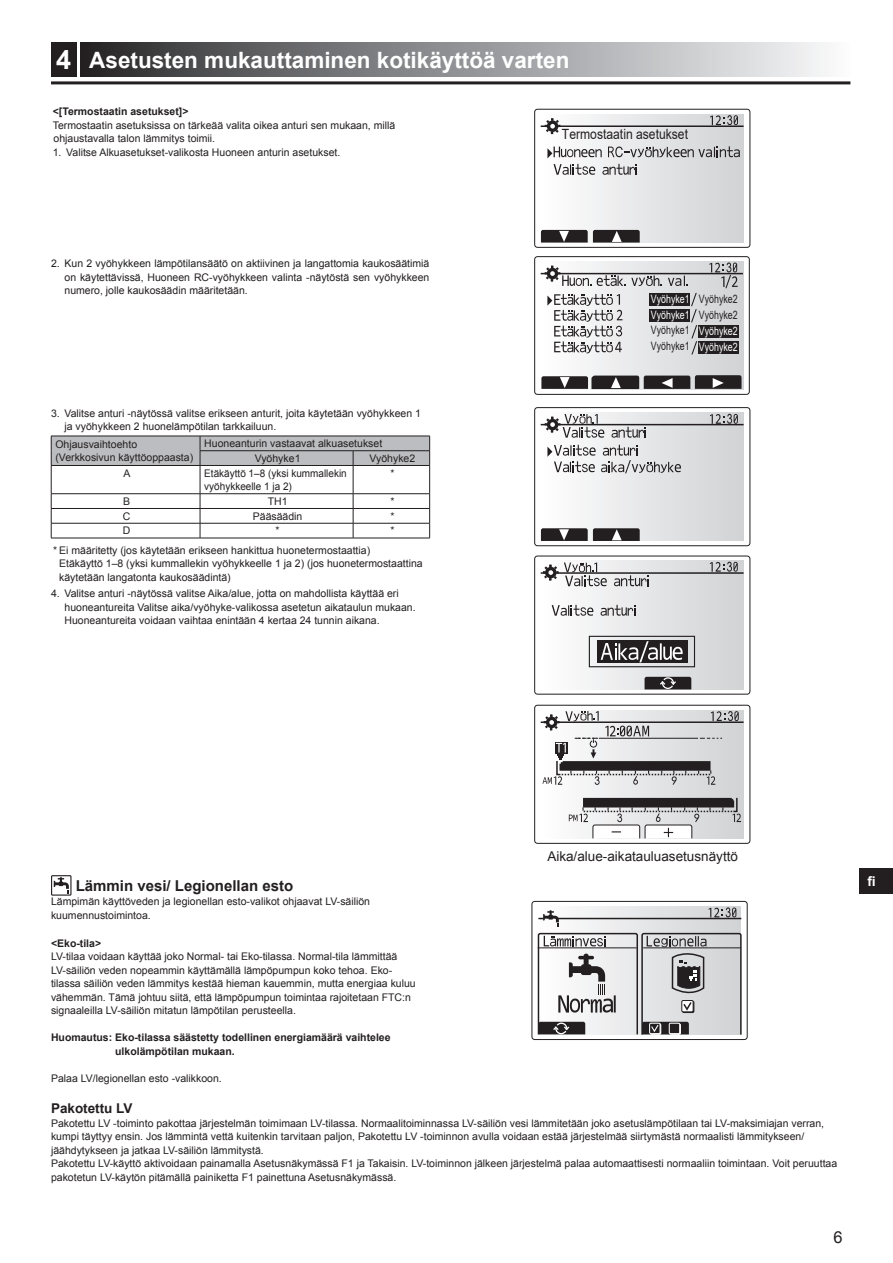
<style>
.page{position:relative;width:893px;height:1263px;background:#fff}
.page>*{position:absolute;margin:0;border:0;box-sizing:border-box;transform-origin:0 0}
.t1{font:700 22.5px "Arial";color:#fff}
.t2{font:16.5px "Arial";color:#231f20}
.t3{font:700 15px "Arial";color:#231f20}
.t4{font:14.1px "Arial";color:#231f20;scale:.86 1}
.t5{font:13.5px "Arial";color:#231f20}
.t6{font:700 13.5px "Arial";color:#231f20}
.t7{font:700 13.5px "Arial";color:#fff}
.t8{font:11.55px/15.9px "Arial";color:#fff;text-align:justify;scale:.76 1}
.t9{font:10.5px/13.5px "Arial";color:#231f20}
.t10{font:700 10.5px/13.5px "Arial";color:#231f20}
.t11{font:10.5px/13.5px "Arial";color:#231f20;scale:.95 1}
.s1{font-size:27px}
.s2{color:#231f20}
</style>
<div class="page">
<div style="left:81px;top:43px;width:769px;height:34px;background:linear-gradient(to right,#2b2b2d,#fafcfe)"></div>
<div style="left:51px;top:43px;width:26px;height:34px;background:#231f20"></div>
<hr style="left:51px;top:81px;width:799px;height:3px;background:#231f20">
<div style="left:859px;top:868px;width:34px;height:26px;background:#231f20"></div>
<div style="left:534px;top:109px;width:216px;height:139px;border:1px solid #231f20;border-radius:3px"></div>
<div style="left:541px;top:114px;width:203px;height:128px;background:linear-gradient(to right,#fefefe,#d1d2d4)"></div>
<hr style="left:541px;top:125px;width:203px;height:2px;background:#231f20">
<svg style="left:541px;top:230px;width:99px;height:13px"></svg>
<svg style="left:543px;top:117px;width:18px;height:18px"></svg>
<svg style="left:547px;top:147px;width:55px;height:11px"></svg>
<svg style="left:608px;top:146px;width:132px;height:11px"></svg>
<svg style="left:554px;top:164px;width:41px;height:11px"></svg>
<svg style="left:602px;top:164px;width:35px;height:11px"></svg>
<svg style="left:710px;top:115px;width:28px;height:10px"></svg>
<div style="left:534px;top:256px;width:216px;height:139px;border:1px solid #231f20;border-radius:3px"></div>
<div style="left:541px;top:261px;width:202px;height:129px;background:linear-gradient(to right,#fff,#c7c8ca)"></div>
<hr style="left:541px;top:273px;width:202px;height:1px;background:#231f20">
<svg style="left:541px;top:375px;width:200px;height:14px;background:#4b4849"></svg>
<svg style="left:543px;top:265px;width:48px;height:21px"></svg>
<svg style="left:668px;top:276px;width:20px;height:10px"></svg>
<svg style="left:597px;top:275px;width:65px;height:11px"></svg>
<svg style="left:547px;top:294px;width:75px;height:59px"></svg>
<div style="left:650px;top:293px;width:40px;height:12px;background:#231f20"></div>
<div style="left:650px;top:309px;width:40px;height:13px;background:#231f20"></div>
<div style="left:698px;top:325px;width:40px;height:12px;background:#231f20"></div>
<svg style="left:691px;top:293px;width:6px;height:61px"></svg>
<div style="left:698px;top:341px;width:40px;height:12px;background:#231f20"></div>
<svg style="left:709px;top:262px;width:29px;height:26px"></svg>
<div style="left:534px;top:407px;width:216px;height:139px;border:1px solid #231f20;border-radius:3px"></div>
<div style="left:541px;top:412px;width:203px;height:129px;background:linear-gradient(to right,#fefeff,#d1d2d4)"></div>
<hr style="left:541px;top:424px;width:203px;height:1px;background:#231f20">
<svg style="left:541px;top:528px;width:99px;height:13px"></svg>
<svg style="left:612px;top:427px;width:34px;height:11px"></svg>
<svg style="left:547px;top:445px;width:134px;height:28px"></svg>
<svg style="left:543px;top:414px;width:61px;height:24px"></svg>
<svg style="left:710px;top:414px;width:28px;height:10px"></svg>
<div style="left:534px;top:705px;width:216px;height:139px;border:1px solid #231f20;border-radius:3px"></div>
<div style="left:541px;top:710px;width:203px;height:128px;background:linear-gradient(to right,#fefeff,#d1d2d4)"></div>
<hr style="left:541px;top:721px;width:203px;height:2px;background:#231f20">
<svg style="left:569px;top:796px;width:172px;height:43px"></svg>
<svg style="left:542px;top:711px;width:197px;height:74px"></svg>
<div style="left:534px;top:556px;width:216px;height:138px;border:1px solid #231f20;border-radius:3px"></div>
<div style="left:541px;top:561px;width:203px;height:128px;background:linear-gradient(to right,#fdfdfd,#cecfd2)"></div>
<hr style="left:541px;top:572px;width:203px;height:2px;background:#231f20">
<div style="left:597px;top:640px;width:90px;height:23px;background:#231f20"></div>
<div style="left:589px;top:636px;width:106px;height:31px;border:1px solid #231f20"></div>
<svg style="left:645px;top:677px;width:46px;height:13px"></svg>
<svg style="left:614px;top:575px;width:34px;height:11px"></svg>
<svg style="left:552px;top:605px;width:41px;height:11px"></svg>
<svg style="left:601px;top:605px;width:34px;height:11px"></svg>
<svg style="left:601px;top:641px;width:82px;height:21px"></svg>
<svg style="left:542px;top:562px;width:65px;height:25px"></svg>
<svg style="left:710px;top:562px;width:28px;height:10px"></svg>
<div style="left:51px;top:436px;width:149px;height:29px;background:#bcbdc0"></div>
<hr style="left:51px;top:465px;width:149px;height:1px;background:#231f20">
<hr style="left:51px;top:493px;width:149px;height:1px;background:#231f20">
<hr style="left:51px;top:508px;width:149px;height:1px;background:#231f20">
<hr style="left:51px;top:523px;width:149px;height:1px;background:#231f20">
<hr style="left:51px;top:436px;width:149px;height:1px;background:#231f20">
<svg style="left:51px;top:436px;width:1px;height:102px"></svg>
<svg style="left:200px;top:436px;width:230px;height:102px"></svg>
<hr style="left:51px;top:538px;width:149px;height:1px;background:#231f20">
<hr style="left:200px;top:538px;width:153px;height:1px;background:#231f20">
<hr style="left:353px;top:538px;width:77px;height:1px;background:#231f20">
<div style="left:532px;top:901px;width:215px;height:139px;border:1px solid #231f20;border-radius:3px"></div>
<svg style="left:537px;top:907px;width:205px;height:128px"></svg>
<div style="left:51px;top:875px;width:21px;height:21px;border:1px solid #231f20"></div>
<svg style="left:54px;top:877px;width:15px;height:16px"></svg>
<h1 class="t1" style="left:56px;top:45px;width:515px"><span class="s1">4</span> Asetusten mukauttaminen kotikäyttöä varten</h1>
<p class="t10" style="left:53px;top:105px;width:137px">&lt;[Termostaatin asetukset]&gt;</p>
<p class="t9" style="left:53px;top:118px;width:344px">Termostaatin asetuksissa on tärkeää valita oikea anturi sen mukaan, millä ohjaustavalla talon lämmitys toimii.</p>
<p class="t9" style="left:53px;top:145px;width:289px">1. Valitse Alkuasetukset-valikosta Huoneen anturin asetukset.</p>
<p class="t9" style="left:65px;top:257px;width:366px;text-align:justify;text-indent:-14px">2. Kun 2 vyöhykkeen lämpötilansäätö on aktiivinen ja langattomia kaukosäätimiä on käytettävissä, Huoneen RC-vyöhykkeen valinta -näytöstä sen vyöhykkeen numero, jolle kaukosäädin määritetään.</p>
<p class="t9" style="left:65px;top:406px;width:358px;text-indent:-14px">3. Valitse anturi -näytössä valitse erikseen anturit, joita käytetään vyöhykkeen 1 ja vyöhykkeen 2 huonelämpötilan tarkkailuun.</p>
<p class="t9" style="left:55px;top:437px;width:139px">Ohjausvaihtoehto (Verkkosivun käyttöoppaasta)</p>
<p class="t9" style="left:255px;top:436px;width:129px;line-height:14.7px;text-indent:-50px">Huoneanturin vastaavat alkuasetukset<br>Vyöhyke1</p>
<p class="t9" style="left:370px;top:451px;width:47px">Vyöhyke2</p>
<p class="t9" style="left:123px;top:466px;width:9px">A</p>
<p class="t11" style="left:204px;top:466px;width:151px">Etäkäyttö 1–8 (yksi kummallekin vyöhykkeelle 1 ja 2)</p>
<p class="t9" style="left:390px;top:466px;width:6px">*</p>
<p class="t9" style="left:123px;top:494px;width:9px">B</p>
<p class="t9" style="left:268px;top:494px;width:21px">TH1</p>
<p class="t9" style="left:390px;top:494px;width:6px">*</p>
<p class="t9" style="left:123px;top:509px;width:9px">C</p>
<p class="t9" style="left:253px;top:509px;width:51px">Pääsäädin</p>
<p class="t9" style="left:390px;top:509px;width:6px">*</p>
<p class="t9" style="left:123px;top:524px;width:9px">D</p>
<p class="t9" style="left:276px;top:524px;width:6px">*</p>
<p class="t9" style="left:390px;top:524px;width:6px">*</p>
<p class="t9" style="left:59px;top:543px;width:365px;text-indent:-6px">* Ei määritetty (jos käytetään erikseen hankittua huonetermostaattia)<br>Etäkäyttö 1–8 (yksi kummallekin vyöhykkeelle 1 ja 2) (jos huonetermostaattina käytetään langatonta kaukosäädintä)</p>
<p class="t9" style="left:65px;top:587px;width:353px;text-indent:-14px">4. Valitse anturi -näytössä valitse Aika/alue, jotta on mahdollista käyttää eri huoneantureita Valitse aika/vyöhyke-valikossa asetetun aikataulun mukaan.<br>Huoneantureita voidaan vaihtaa enintään 4 kertaa 24 tunnin aikana.</p>
<h3 class="t4" style="left:562px;top:124px;width:148px">Termostaatin asetukset</h3>
<p class="t8" style="left:651px;top:290px;width:116px">Vyöhyke1 <span class="s2">Vyöhyke2<br></span>Vyöhyke1 <span class="s2">Vyöhyke2<br>Vyöhyke1</span> Vyöhyke2<br><span class="s2">Vyöhyke1</span> Vyöhyke2</p>
<h3 class="t3" style="left:76px;top:875px;width:219px">Lämmin vesi/ Legionellan esto</h3>
<p class="t9" style="left:51px;top:895px;width:321px">Lämpimän käyttöveden ja legionellan esto-valikot ohjaavat LV-säiliön kuumennustoimintoa.</p>
<p class="t5" style="left:547px;top:847px;width:192px">Aika/alue-aikatauluasetusnäyttö</p>
<p class="t10" style="left:51px;top:936px;width:52px">&lt;Eko-tila&gt;</p>
<p class="t9" style="left:51px;top:950px;width:366px">LV-tilaa voidaan käyttää joko Normal- tai Eko-tilassa. Normal-tila lämmittää LV-säiliön veden nopeammin käyttämällä lämpöpumpun koko tehoa. Eko&shy;tilassa säiliön veden lämmitys kestää hieman kauemmin, mutta energiaa kuluu vähemmän. Tämä johtuu siitä, että lämpöpumpun toimintaa rajoitetaan FTC:n signaaleilla LV-säiliön mitatun lämpötilan perusteella.</p>
<p class="t10" style="left:115px;top:1031px;width:277px;text-indent:-64px">Huomautus: Eko-tilassa säästetty todellinen energiamäärä vaihtelee ulkolämpötilan mukaan.</p>
<p class="t9" style="left:51px;top:1071px;width:172px">Palaa LV/legionellan esto -valikkoon.</p>
<p class="t6" style="left:51px;top:1099px;width:83px">Pakotettu LV</p>
<p class="t9" style="left:51px;top:1116px;width:788px">Pakotettu LV -toiminto pakottaa järjestelmän toimimaan LV-tilassa. Normaalitoiminnassa LV-säiliön vesi lämmitetään joko asetuslämpötilaan tai LV-maksimiajan verran, kumpi täyttyy ensin. Jos lämmintä vettä kuitenkin tarvitaan paljon, Pakotettu LV -toiminnon avulla voidaan estää järjestelmää siirtymästä normaalisti lämmitykseen/ jäähdytykseen ja jatkaa LV-säiliön lämmitystä.<br>Pakotettu LV-käyttö aktivoidaan painamalla Asetusnäkymässä F1 ja Takaisin. LV-toiminnon jälkeen järjestelmä palaa automaattisesti normaaliin toimintaan. Voit peruuttaa pakotetun LV-käytön pitämällä painiketta F1 painettuna Asetusnäkymässä.</p>
<h2 class="t2" style="left:833px;top:1226px;width:11px">6</h2>
<p class="t7" style="left:867px;top:872px;width:10px">fi</p>
</div>
